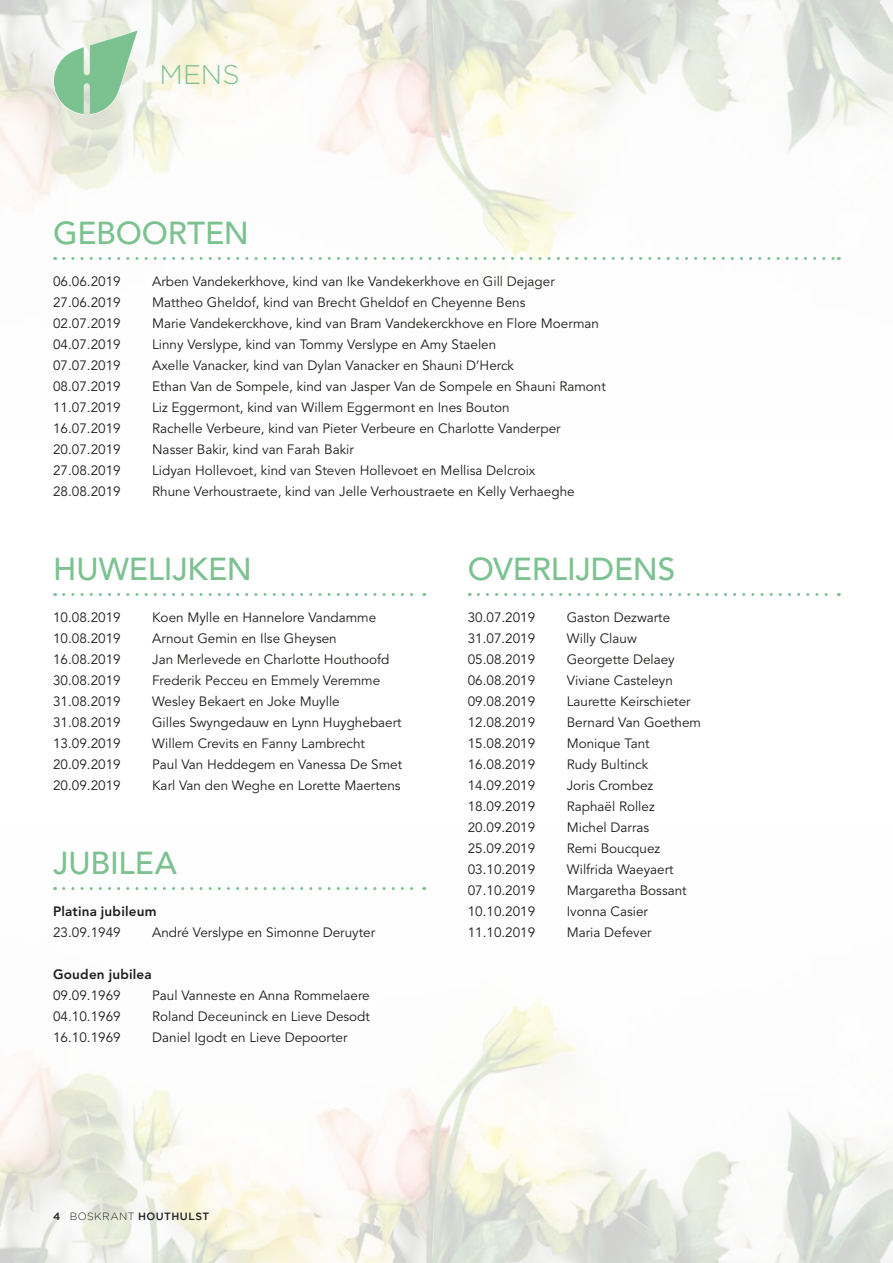
<style>
.page{position:relative;width:893px;height:1263px;background:#fff}
.page>*{position:absolute;margin:0;border:0;box-sizing:border-box;transform-origin:0 0}
.t1{font:500 31.5px "Avenir";letter-spacing:-.005em;color:#7cc291}
.t2{font:300 27px "Gotham";color:#7cc291}
.t3{font:13.5px "Avenir";color:#1d1d1b}
.t4{font:800 13.5px "Avenir";letter-spacing:.015em;color:#1d1d1b}
.t5{font:500 10.5px "Gotham";letter-spacing:.045em;color:#1d1d1b}
.s1{font-weight:300}
</style>
<div class="page">
<img style="left:0;top:0;width:893px;height:264px">
<svg style="left:50px;top:30px;width:88px;height:85px"></svg>
<img style="left:0;top:887px;width:893px;height:376px">
<svg style="left:64px;top:257px;width:775px;height:3px"></svg>
<svg style="left:64px;top:593px;width:361px;height:3px"></svg>
<svg style="left:64px;top:887px;width:361px;height:3px"></svg>
<svg style="left:478px;top:593px;width:361px;height:3px"></svg>
<h2 class="t2" style="left:160px;top:60px;width:82px">MENS</h2>
<h1 class="t1" style="left:53px;top:215px;width:197px">GEBOORTEN</h1>
<p class="t3" style="left:53px;top:274px;width:69px">06.06.2019</p>
<p class="t3" style="left:152px;top:274px;width:404px">Arben Vandekerkhove, kind van Ike Vandekerkhove en Gill Dejager</p>
<p class="t3" style="left:53px;top:295px;width:69px">27.06.2019</p>
<p class="t3" style="left:152px;top:295px;width:375px">Mattheo Gheldof, kind van Brecht Gheldof en Cheyenne Bens</p>
<p class="t3" style="left:53px;top:316px;width:69px">02.07.2019</p>
<p class="t3" style="left:152px;top:316px;width:448px">Marie Vandekerckhove, kind van Bram Vandekerckhove en Flore Moerman</p>
<p class="t3" style="left:53px;top:337px;width:69px">04.07.2019</p>
<p class="t3" style="left:152px;top:337px;width:346px">Linny Verslype, kind van Tommy Verslype en Amy Staelen</p>
<p class="t3" style="left:53px;top:358px;width:69px">07.07.2019</p>
<p class="t3" style="left:152px;top:358px;width:363px">Axelle Vanacker, kind van Dylan Vanacker en Shauni D’Herck</p>
<p class="t3" style="left:53px;top:379px;width:69px">08.07.2019</p>
<p class="t3" style="left:152px;top:379px;width:455px">Ethan Van de Sompele, kind van Jasper Van de Sompele en Shauni Ramont</p>
<p class="t3" style="left:53px;top:400px;width:69px">11.07.2019</p>
<p class="t3" style="left:152px;top:400px;width:359px">Liz Eggermont, kind van Willem Eggermont en Ines Bouton</p>
<p class="t3" style="left:53px;top:421px;width:69px">16.07.2019</p>
<p class="t3" style="left:152px;top:421px;width:410px">Rachelle Verbeure, kind van Pieter Verbeure en Charlotte Vanderper</p>
<p class="t3" style="left:53px;top:442px;width:69px">20.07.2019</p>
<p class="t3" style="left:152px;top:442px;width:203px">Nasser Bakir, kind van Farah Bakir</p>
<p class="t3" style="left:53px;top:463px;width:69px">27.08.2019</p>
<p class="t3" style="left:152px;top:463px;width:385px">Lidyan Hollevoet, kind van Steven Hollevoet en Mellisa Delcroix</p>
<p class="t3" style="left:53px;top:484px;width:69px">28.08.2019</p>
<p class="t3" style="left:152px;top:484px;width:424px">Rhune Verhoustraete, kind van Jelle Verhoustraete en Kelly Verhaeghe</p>
<h1 class="t1" style="left:53px;top:551px;width:200px">HUWELIJKEN</h1>
<p class="t3" style="left:53px;top:610px;width:69px">10.08.2019</p>
<p class="t3" style="left:152px;top:610px;width:226px">Koen Mylle en Hannelore Vandamme</p>
<p class="t3" style="left:53px;top:631px;width:69px">10.08.2019</p>
<p class="t3" style="left:152px;top:631px;width:186px">Arnout Gemin en Ilse Gheysen</p>
<p class="t3" style="left:53px;top:652px;width:69px">16.08.2019</p>
<p class="t3" style="left:152px;top:652px;width:239px">Jan Merlevede en Charlotte Houthoofd</p>
<p class="t3" style="left:53px;top:673px;width:69px">30.08.2019</p>
<p class="t3" style="left:152px;top:673px;width:230px">Frederik Pecceu en Emmely Veremme</p>
<p class="t3" style="left:53px;top:694px;width:69px">31.08.2019</p>
<p class="t3" style="left:152px;top:694px;width:189px">Wesley Bekaert en Joke Muylle</p>
<p class="t3" style="left:53px;top:715px;width:69px">31.08.2019</p>
<p class="t3" style="left:152px;top:715px;width:251px">Gilles Swyngedauw en Lynn Huyghebaert</p>
<p class="t3" style="left:53px;top:736px;width:69px">13.09.2019</p>
<p class="t3" style="left:152px;top:736px;width:214px">Willem Crevits en Fanny Lambrecht</p>
<p class="t3" style="left:53px;top:757px;width:69px">20.09.2019</p>
<p class="t3" style="left:152px;top:757px;width:252px">Paul Van Heddegem en Vanessa De Smet</p>
<p class="t3" style="left:53px;top:778px;width:69px">20.09.2019</p>
<p class="t3" style="left:152px;top:778px;width:250px">Karl Van den Weghe en Lorette Maertens</p>
<h1 class="t1" style="left:53px;top:845px;width:125px">JUBILEA</h1>
<p class="t4" style="left:53px;top:903px;width:105px">Platina jubileum</p>
<p class="t3" style="left:53px;top:925px;width:69px">23.09.1949</p>
<p class="t3" style="left:152px;top:925px;width:225px">André Verslype en Simonne Deruyter</p>
<p class="t4" style="left:53px;top:967px;width:100px">Gouden jubilea</p>
<p class="t3" style="left:53px;top:988px;width:69px">09.09.1969</p>
<p class="t3" style="left:152px;top:988px;width:219px">Paul Vanneste en Anna Rommelaere</p>
<p class="t3" style="left:53px;top:1009px;width:69px">04.10.1969</p>
<p class="t3" style="left:152px;top:1009px;width:219px">Roland Deceuninck en Lieve Desodt</p>
<p class="t3" style="left:53px;top:1030px;width:69px">16.10.1969</p>
<p class="t3" style="left:152px;top:1030px;width:197px">Daniel Igodt en Lieve Depoorter</p>
<h1 class="t1" style="left:468px;top:551px;width:209px">OVERLIJDENS</h1>
<p class="t3" style="left:468px;top:610px;width:69px">30.07.2019</p>
<p class="t3" style="left:567px;top:610px;width:105px">Gaston Dezwarte</p>
<p class="t3" style="left:468px;top:631px;width:69px">31.07.2019</p>
<p class="t3" style="left:567px;top:631px;width:72px">Willy Clauw</p>
<p class="t3" style="left:468px;top:652px;width:69px">05.08.2019</p>
<p class="t3" style="left:567px;top:652px;width:110px">Georgette Delaey</p>
<p class="t3" style="left:468px;top:673px;width:69px">06.08.2019</p>
<p class="t3" style="left:567px;top:673px;width:108px">Viviane Casteleyn</p>
<p class="t3" style="left:468px;top:694px;width:69px">09.08.2019</p>
<p class="t3" style="left:567px;top:694px;width:125px">Laurette Keirschieter</p>
<p class="t3" style="left:468px;top:715px;width:69px">12.08.2019</p>
<p class="t3" style="left:567px;top:715px;width:136px">Bernard Van Goethem</p>
<p class="t3" style="left:468px;top:736px;width:69px">15.08.2019</p>
<p class="t3" style="left:567px;top:736px;width:85px">Monique Tant</p>
<p class="t3" style="left:468px;top:757px;width:69px">16.08.2019</p>
<p class="t3" style="left:567px;top:757px;width:83px">Rudy Bultinck</p>
<p class="t3" style="left:468px;top:778px;width:69px">14.09.2019</p>
<p class="t3" style="left:567px;top:778px;width:88px">Joris Crombez</p>
<p class="t3" style="left:468px;top:799px;width:69px">18.09.2019</p>
<p class="t3" style="left:567px;top:799px;width:90px">Raphaël Rollez</p>
<p class="t3" style="left:468px;top:820px;width:69px">20.09.2019</p>
<p class="t3" style="left:567px;top:820px;width:84px">Michel Darras</p>
<p class="t3" style="left:468px;top:841px;width:69px">25.09.2019</p>
<p class="t3" style="left:567px;top:841px;width:95px">Remi Boucquez</p>
<p class="t3" style="left:468px;top:862px;width:69px">03.10.2019</p>
<p class="t3" style="left:567px;top:862px;width:109px">Wilfrida Waeyaert</p>
<p class="t3" style="left:468px;top:883px;width:69px">07.10.2019</p>
<p class="t3" style="left:567px;top:883px;width:122px">Margaretha Bossant</p>
<p class="t3" style="left:468px;top:904px;width:69px">10.10.2019</p>
<p class="t3" style="left:567px;top:904px;width:83px">Ivonna Casier</p>
<p class="t3" style="left:468px;top:925px;width:69px">11.10.2019</p>
<p class="t3" style="left:567px;top:925px;width:87px">Maria Defever</p>
<p class="t5" style="left:53px;top:1211px;width:158px">4 <span class="s1">BOSKRANT</span> HOUTHULST</p>
</div>
